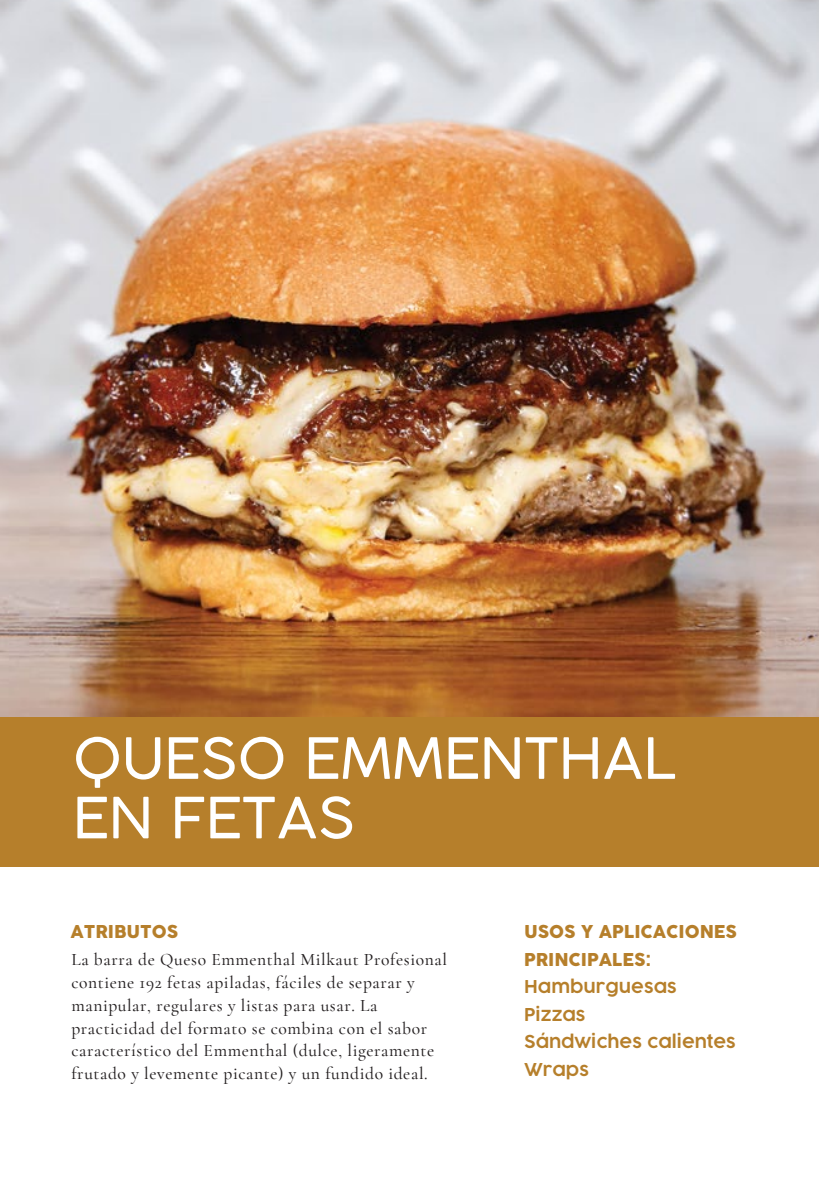
<style>
.page{position:relative;width:819px;height:1191px;background:#fff}
.page>*{position:absolute;margin:0;border:0;box-sizing:border-box;transform-origin:0 0}
.t1{font:300 56px/59.5px "Cocogoose Pro";color:#fff}
.t2{font:500 17.5px/22.8px "Cormorant Garamond";letter-spacing:.035em;color:#231f20}
.t3{font:300 17.5px/27.7px "Cocogoose Pro";color:#b67f2b}
.t4{font:17.5px/27.7px "Cocogoose Pro";color:#b67f2b}
</style>
<div class="page">
<img style="left:802px;top:866px;width:17px;height:1px">
<img style="left:0;top:0;width:819px;height:717px">
<div style="left:0;top:717px;width:819px;height:149px;background:#b67f2b"></div>
<h1 class="t1" style="left:73px;top:727px;width:604px">QUESO EMMENTHAL<br>EN FETAS</h1>
<p class="t4" style="left:71px;top:918px;width:109px">ATRIBUTOS</p>
<p class="t2" style="left:71px;top:948px;width:377px">La barra de Queso Emmenthal Milkaut Profesional contiene 192 fetas apiladas, fáciles de separar y manipular, regulares y listas para usar. La practicidad del formato se combina con el sabor característico del Emmenthal (dulce, ligeramente frutado y levemente picante) y un fundido ideal.</p>
<p class="t4" style="left:524px;top:918px;width:214px">USOS Y APLICACIONES<br>PRINCIPALES:</p>
<p class="t3" style="left:524px;top:973px;width:213px">Hamburguesas<br>Pizzas<br>Sándwiches calientes<br>Wraps</p>
</div>
